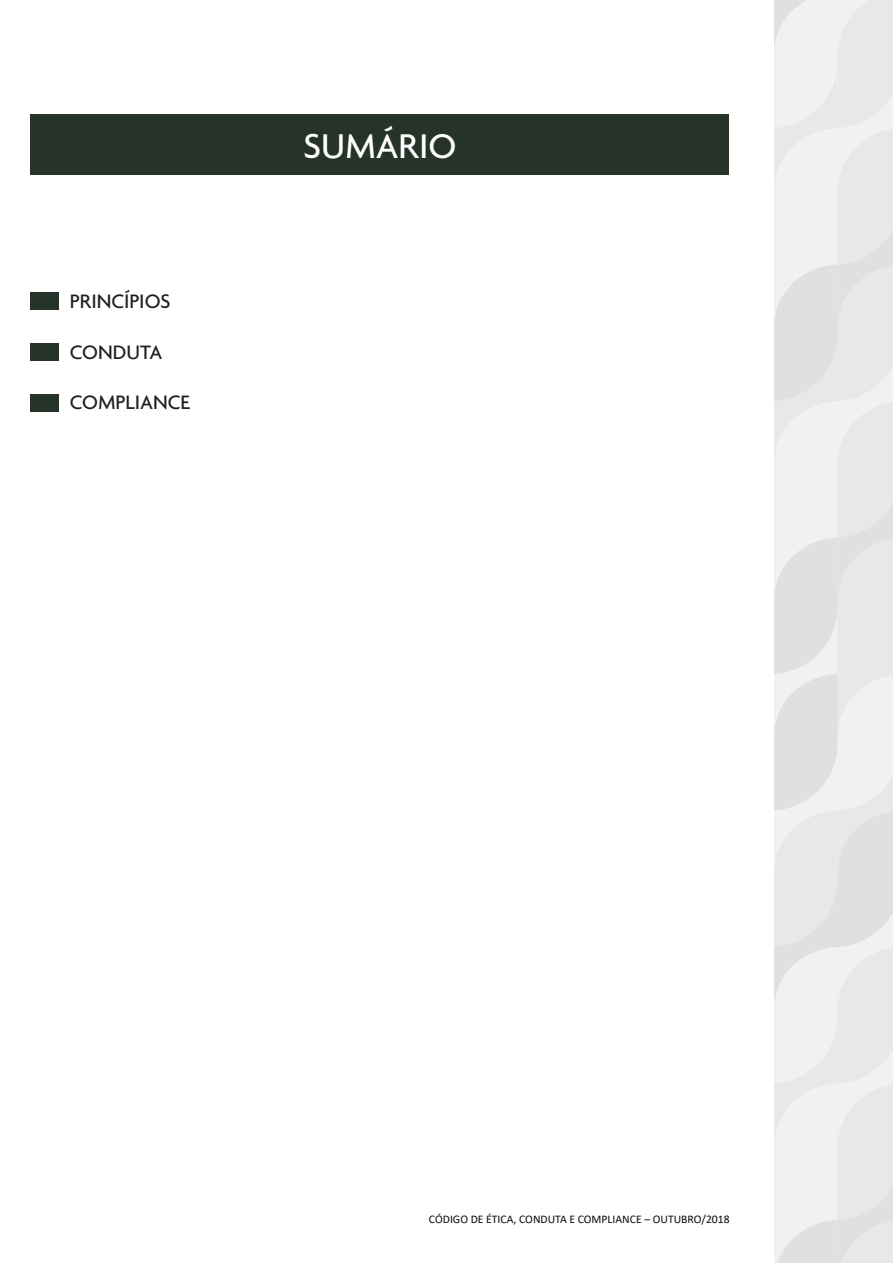
<style>
.page{position:relative;width:893px;height:1263px;background:#fff}
.page>*{position:absolute;margin:0;border:0;box-sizing:border-box;transform-origin:0 0}
.t1{font:500 36.9px "Agenda";color:#fff}
.t2{font:500 21px "Agenda";color:#231f20}
.t3{font:11.7px "Calibri";color:#0b090c}
</style>
<div class="page">
<div style="left:31px;top:114px;width:698px;height:61px;background:#263328"></div>
<svg style="left:774px;top:0;width:119px;height:1263px"></svg>
<div style="left:30px;top:292px;width:29px;height:17px;background:#263328"></div>
<div style="left:30px;top:343px;width:29px;height:17px;background:#263328"></div>
<div style="left:30px;top:395px;width:29px;height:17px;background:#263328"></div>
<h2 class="t2" style="left:70px;top:289px;width:102px">PRINCÍPIOS</h2>
<h2 class="t2" style="left:70px;top:339px;width:94px">CONDUTA</h2>
<h2 class="t2" style="left:70px;top:390px;width:122px">COMPLIANCE</h2>
<h1 class="t1" style="left:303px;top:124px;width:155px">SUMÁRIO</h1>
<p class="t3" style="left:429px;top:1211px;width:302px">CÓDIGO DE ÉTICA, CONDUTA E COMPLIANCE – OUTUBRO/2018</p>
</div>
